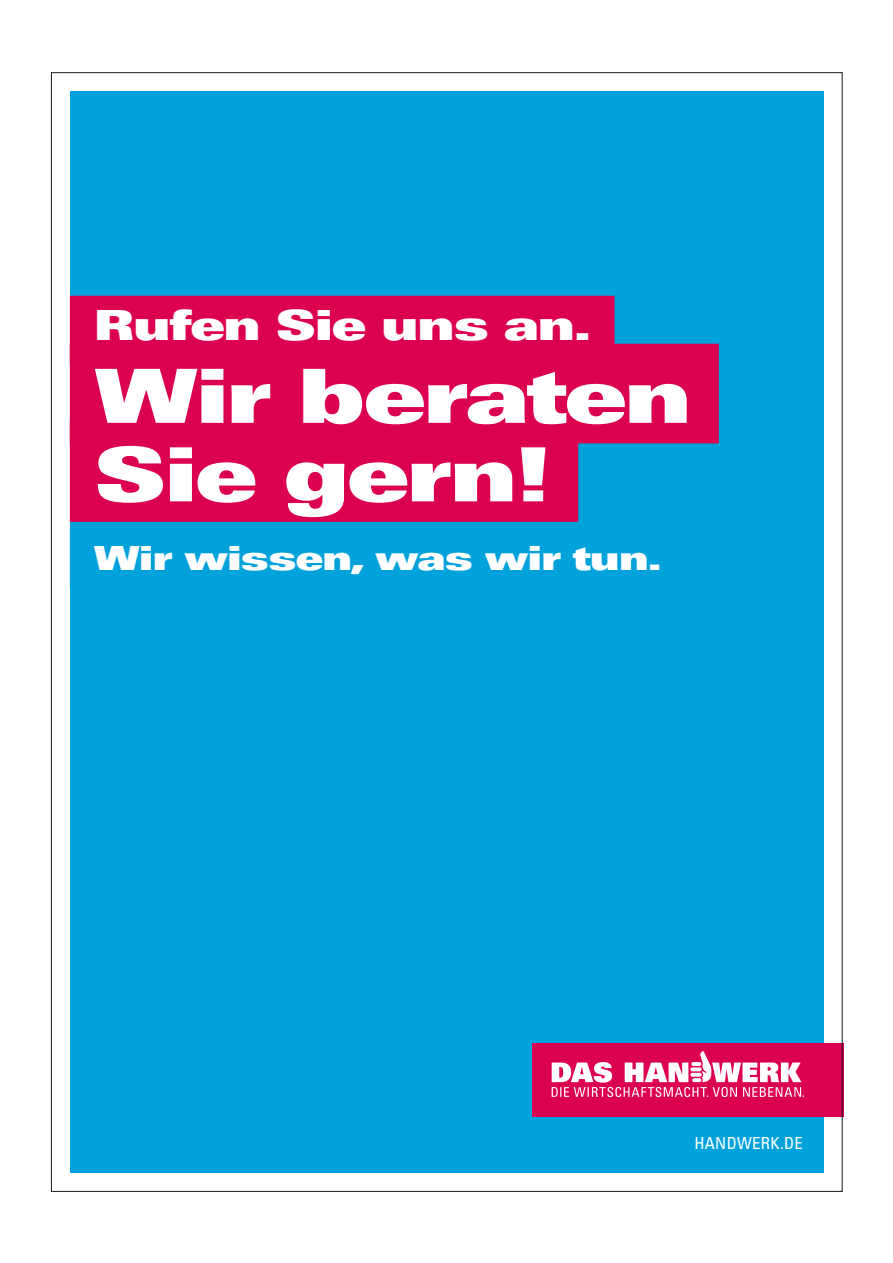
<style>
.page{position:relative;width:893px;height:1263px;background:#fff}
.page>*{position:absolute;margin:0;border:0;box-sizing:border-box;transform-origin:0 0}
.t1{font:74.85px/78.4px "Univers LT Std X Black Ex";letter-spacing:-.04em;color:#fff}
.t2{font:41.55px "Univers LT Std X Black Ex";letter-spacing:-.04em;color:#fff}
.t3{font:33.3px "Univers LT Std X Black Ex";letter-spacing:-.04em;color:#fff}
.t4{font:condensed 16.65px "Univers LT Std";letter-spacing:.02em;color:#fff}
</style>
<div class="page">
<div style="left:70px;top:91px;width:754px;height:1082px;background:#00a2dc"></div>
<div style="left:70px;top:296px;width:545px;height:66px;background:#dc0050"></div>
<div style="left:70px;top:344px;width:649px;height:99px;background:#dc0050"></div>
<div style="left:70px;top:422px;width:508px;height:100px;background:#dc0050"></div>
<div style="left:532px;top:1043px;width:312px;height:73px;background:#dc0050"></div>
<svg style="left:552px;top:1051px;width:252px;height:46px"></svg>
<p class="t2" style="left:93px;top:300px;width:499px">Rufen Sie uns an.</p>
<p class="t1" style="left:93px;top:357px;width:600px">Wir beraten<br>Sie gern!</p>
<p class="t3" style="left:93px;top:538px;width:570px">Wir wissen, was wir tun.</p>
<p class="t4" style="left:694px;top:1133px;width:110px">HANDWERK.DE</p>
</div>
